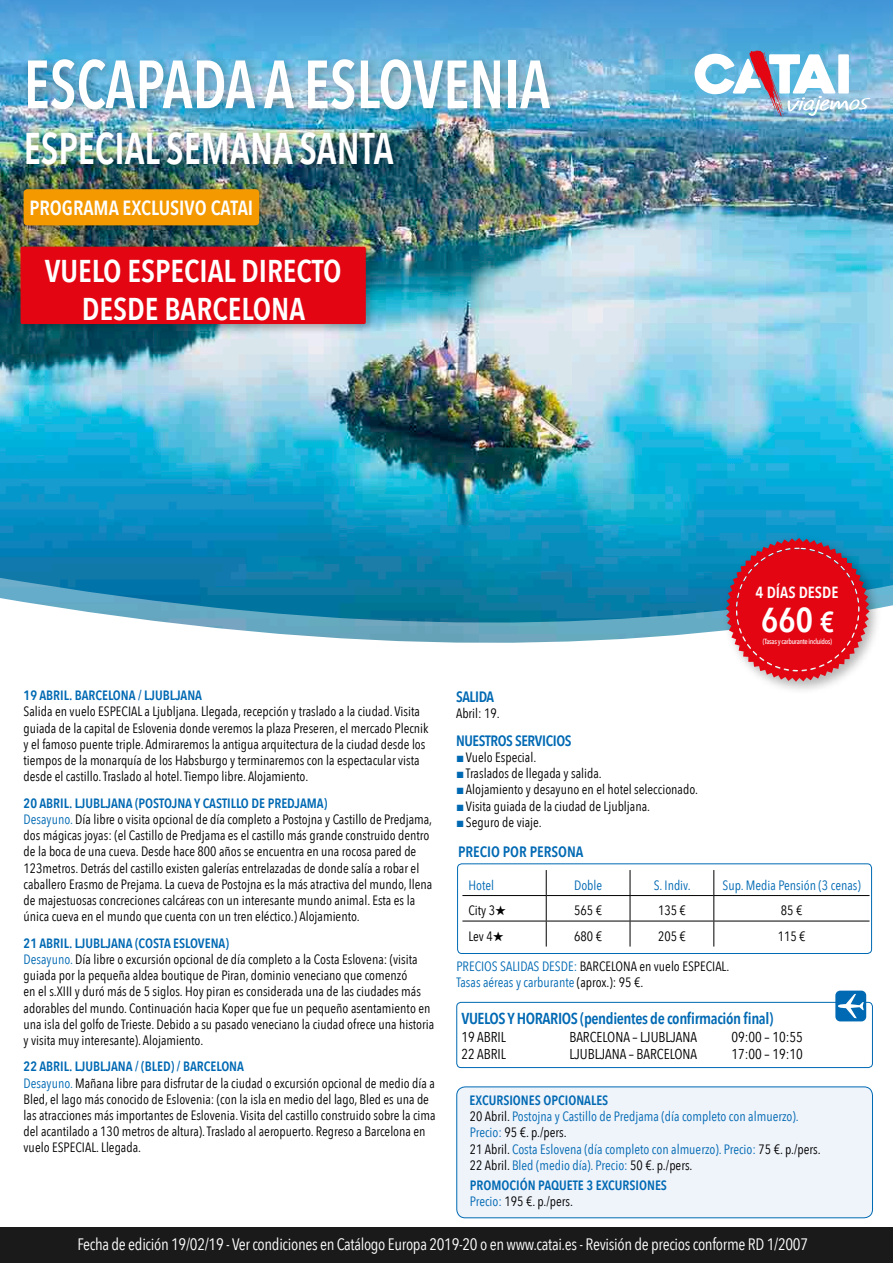
<style>
.page{position:relative;width:893px;height:1263px;background:#fff}
.page>*{position:absolute;margin:0;border:0;box-sizing:border-box;transform-origin:0 0}
.t1{font:600 67.35px "Avenir Next Condensed";color:#fff;scale:.88 1}
.t2{font:600 44.25px "Avenir Next Condensed";color:#fff;scale:.88 1}
.t3{font:600 34.5px "Avenir Next Condensed";color:#fff}
.t4{font:600 31.5px/37.8px "Avenir Next Condensed";color:#fff;text-align:center}
.t5{font:600 20.4px "Avenir Next Condensed";color:#fff}
.t6{font:16.5px "Avenir Next Condensed";letter-spacing:-.02em;color:#fff}
.t7{font:600 16.05px "Avenir Next Condensed";color:#fff}
.t8{font:600 15.9px "Avenir Next Condensed";letter-spacing:-.025em;color:#0069b3}
.t9{font:600 15px "Avenir Next Condensed";letter-spacing:-.025em;color:#0069b3}
.t10{font:600 15px "Avenir Next Condensed";color:#0069b3}
.t11{font:14.25px "Avenir Next Condensed";color:#000}
.PARRAFO_ITINERARIO{font:13.5px/16.2px "Avenir Next Condensed";color:#000}
.PARRAFO_ITINERARIO-2{font:13.5px "Avenir Next Condensed";color:#0069b3}
.DIAS_EN_AZUL_CON_ESP{font:600 13.5px "Avenir Next Condensed";color:#0069b3}
.PARRAFO_ITINERARIO-3{font:600 13.5px "Avenir Next Condensed";color:#0069b3}
.t12{font:500 7.35px "Avenir Next Condensed";letter-spacing:-.04em;color:#fff}
.s1{color:#0069b3}
.s2{font-size:28.8px}
.s3{font-family:"Arial";color:#0069b3}
.s4{color:#000}
</style>
<div class="page">
<img style="left:0;top:71px;width:893px;height:505px">
<svg style="left:0;top:0;width:893px;height:71px;background:#51a5db"></svg>
<div style="left:0;top:1227px;width:893px;height:36px;background:#1a1a1a"></div>
<div style="left:457px;top:1087px;width:415px;height:131px;background:#eff3fa;border-radius:9px"></div>
<div style="left:456px;top:1086px;width:417px;height:132px;border:1px solid #0069b3;border-radius:9px"></div>
<svg style="left:0;top:576px;width:893px;height:67px"></svg>
<div style="left:22px;top:53px;width:541px;height:69px;background:#000;opacity:.3"></div>
<div style="left:21px;top:127px;width:383px;height:48px;background:#000;opacity:.3"></div>
<img style="left:695px;top:50px;width:175px;height:67px">
<div style="left:457px;top:863px;width:415px;height:91px;border:1px solid #0069b3;border-radius:4px"></div>
<hr style="left:462px;top:895px;width:84px;height:1px;background:#000">
<hr style="left:546px;top:895px;width:84px;height:1px;background:#000">
<hr style="left:630px;top:895px;width:84px;height:1px;background:#000">
<hr style="left:714px;top:895px;width:155px;height:1px;background:#000">
<svg style="left:546px;top:870px;width:1px;height:76px"></svg>
<svg style="left:630px;top:870px;width:1px;height:76px"></svg>
<svg style="left:713px;top:870px;width:1px;height:76px"></svg>
<hr style="left:462px;top:921px;width:84px;height:1px;background:#000">
<hr style="left:546px;top:921px;width:84px;height:1px;background:#000">
<hr style="left:630px;top:921px;width:84px;height:1px;background:#000">
<hr style="left:714px;top:921px;width:155px;height:1px;background:#000">
<div style="left:456px;top:1002px;width:417px;height:66px;border:1px solid #0069b3;border-radius:4px"></div>
<div style="left:835px;top:990px;width:31px;height:31px;background:#0069b3;border-radius:5px"></div>
<svg style="left:838px;top:994px;width:26px;height:24px"></svg>
<div style="left:17px;top:182px;width:258px;height:58px;background:#000;opacity:.25"></div>
<div style="left:24px;top:189px;width:235px;height:36px;background:#f49900;border-radius:4px"></div>
<div style="left:722px;top:534px;width:161px;height:161px;background:#000;opacity:.3"></div>
<svg style="left:726px;top:538px;width:144px;height:144px;background:#c73847"></svg>
<div style="left:15px;top:241px;width:362px;height:94px;background:#000;opacity:.25"></div>
<div style="left:21px;top:247px;width:345px;height:77px;background:#e30612;border-radius:2px"></div>
<p class="t1" style="left:24px;top:44px;width:600px">ESCAPADA A ESLOVENIA</p>
<p class="t2" style="left:24px;top:121px;width:422px">ESPECIAL SEMANA SANTA</p>
<p class="t5" style="left:30px;top:196px;width:225px">PROGRAMA EXCLUSIVO CATAI</p>
<p class="t4" style="left:45px;top:252px;width:298px">VUELO ESPECIAL DIRECTO<br>DESDE BARCELONA</p>
<p class="DIAS_EN_AZUL_CON_ESP" style="left:24px;top:687px;width:180px">19 ABRIL. BARCELONA / LJUBLJANA</p>
<p class="PARRAFO_ITINERARIO" style="left:24px;top:704px;width:407px">Salida en vuelo ESPECIAL a Ljubljana. Llegada, recepción y traslado a la ciudad. Visita guiada de la capital de Eslovenia donde veremos la plaza Preseren, el mercado Plecnik y el famoso puente triple. Admiraremos la antigua arquitectura de la ciudad desde los tiempos de la monarquía de los Habsburgo y terminaremos con la espectacular vista desde el castillo. Traslado al hotel. Tiempo libre. Alojamiento.</p>
<p class="DIAS_EN_AZUL_CON_ESP" style="left:24px;top:795px;width:305px">20 ABRIL. LJUBLJANA (POSTOJNA Y CASTILLO DE PREDJAMA)</p>
<p class="PARRAFO_ITINERARIO" style="left:24px;top:811px;width:410px"><span class="s1">Desayuno.</span> Día libre o visita opcional de día completo a Postojna y Castillo de Predjama, dos mágicas joyas: (el Castillo de Predjama es el castillo más grande construido dentro de la boca de una cueva. Desde hace 800 años se encuentra en una rocosa pared de 123metros. Detrás del castillo existen galerías entrelazadas de donde salía a robar el caballero Erasmo de Prejama. La cueva de Postojna es la más atractiva del mundo, llena de majestuosas concreciones calcáreas con un interesante mundo animal. Esta es la única cueva en el mundo que cuenta con un tren eléctico.) Alojamiento.</p>
<p class="DIAS_EN_AZUL_CON_ESP" style="left:24px;top:935px;width:207px">21 ABRIL. LJUBLJANA (COSTA ESLOVENA)</p>
<p class="PARRAFO_ITINERARIO" style="left:24px;top:951px;width:412px"><span class="s1">Desayuno.</span> Día libre o excursión opcional de día completo a la Costa Eslovena: (visita guiada por la pequeña aldea boutique de Piran, dominio veneciano que comenzó<br>en el s.XIII y duró más de 5 siglos. Hoy piran es considerada una de las ciudades más adorables del mundo. Continuación hacia Koper que fue un pequeño asentamiento en una isla del golfo de Trieste. Debido a su pasado veneciano la ciudad ofrece una historia y visita muy interesante). Alojamiento.</p>
<p class="DIAS_EN_AZUL_CON_ESP" style="left:24px;top:1058px;width:222px">22 ABRIL. LJUBLJANA / (BLED) / BARCELONA</p>
<p class="PARRAFO_ITINERARIO" style="left:24px;top:1075px;width:413px"><span class="s1">Desayuno.</span> Mañana libre para disfrutar de la ciudad o excursión opcional de medio día a Bled, el lago más conocido de Eslovenia: (con la isla en medio del lago, Bled es una de las atracciones más importantes de Eslovenia. Visita del castillo construido sobre la cima del acantilado a 130 metros de altura). Traslado al aeropuerto. Regreso a Barcelona en vuelo ESPECIAL. Llegada.</p>
<p class="t7" style="left:756px;top:582px;width:84px">4 DÍAS DESDE</p>
<p class="t3" style="left:761px;top:598px;width:74px">660 <span class="s2">€</span></p>
<p class="t9" style="left:456px;top:687px;width:40px">SALIDA</p>
<p class="PARRAFO_ITINERARIO" style="left:456px;top:705px;width:45px">Abril: 19.</p>
<p class="t9" style="left:456px;top:731px;width:117px">NUESTROS SERVICIOS</p>
<p class="PARRAFO_ITINERARIO" style="left:456px;top:749px;width:82px"><span class="s3">■</span>Vuelo Especial.</p>
<p class="PARRAFO_ITINERARIO" style="left:456px;top:765px;width:147px"><span class="s3">■</span>Traslados de llegada y salida.</p>
<p class="PARRAFO_ITINERARIO" style="left:456px;top:781px;width:243px"><span class="s3">■</span>Alojamiento y desayuno en el hotel seleccionado.</p>
<p class="PARRAFO_ITINERARIO" style="left:456px;top:798px;width:196px"><span class="s3">■</span>Visita guiada de la ciudad de Ljubljana.</p>
<p class="PARRAFO_ITINERARIO" style="left:456px;top:814px;width:87px"><span class="s3">■</span>Seguro de viaje.</p>
<p class="t10" style="left:458px;top:842px;width:127px">PRECIO POR PERSONA</p>
<p class="t12" style="left:763px;top:637px;width:71px">(Tasas y carburante incluidos)</p>
<p class="PARRAFO_ITINERARIO-2" style="left:468px;top:877px;width:27px">Hotel</p>
<p class="PARRAFO_ITINERARIO-2" style="left:574px;top:877px;width:30px">Doble</p>
<p class="PARRAFO_ITINERARIO-2" style="left:654px;top:877px;width:38px">S. Indiv.</p>
<p class="PARRAFO_ITINERARIO-2" style="left:722px;top:877px;width:140px">Sup. Media Pensión (3 cenas)</p>
<p class="PARRAFO_ITINERARIO" style="left:468px;top:902px;width:39px">City 3★</p>
<p class="PARRAFO_ITINERARIO" style="left:574px;top:902px;width:29px">565 €</p>
<p class="PARRAFO_ITINERARIO" style="left:658px;top:902px;width:29px">135 €</p>
<p class="PARRAFO_ITINERARIO" style="left:781px;top:902px;width:23px">85 €</p>
<p class="PARRAFO_ITINERARIO" style="left:468px;top:928px;width:37px">Lev 4★</p>
<p class="PARRAFO_ITINERARIO" style="left:574px;top:928px;width:29px">680 €</p>
<p class="PARRAFO_ITINERARIO" style="left:658px;top:928px;width:29px">205 €</p>
<p class="PARRAFO_ITINERARIO" style="left:778px;top:928px;width:29px">115 €</p>
<p class="PARRAFO_ITINERARIO" style="left:456px;top:958px;width:274px"><span class="s1">PRECIOS SALIDAS DESDE:</span> BARCELONA en vuelo ESPECIAL.</p>
<p class="PARRAFO_ITINERARIO-2" style="left:456px;top:974px;width:189px">Tasas aéreas y carburante <span class="s4">(aprox.): 95 €.</span></p>
<p class="t8" style="left:461px;top:1009px;width:313px">VUELOS Y HORARIOS (pendientes de confirmación final)</p>
<p class="t11" style="left:461px;top:1028px;width:46px">19 ABRIL</p>
<p class="t11" style="left:569px;top:1028px;width:129px">BARCELONA – LJUBLJANA</p>
<p class="t11" style="left:731px;top:1028px;width:73px">09:00 – 10:55</p>
<p class="t11" style="left:461px;top:1045px;width:46px">22 ABRIL</p>
<p class="t11" style="left:569px;top:1045px;width:129px">LJUBLJANA – BARCELONA</p>
<p class="t11" style="left:731px;top:1045px;width:73px">17:00 – 19:10</p>
<p class="DIAS_EN_AZUL_CON_ESP" style="left:470px;top:1092px;width:140px">EXCURSIONES OPCIONALES</p>
<p class="PARRAFO_ITINERARIO-2" style="left:470px;top:1108px;width:330px"><span class="s4">20 Abril.</span> Postojna y Castillo de Predjama (día completo con almuerzo).</p>
<p class="PARRAFO_ITINERARIO" style="left:470px;top:1124px;width:98px"><span class="s1">Precio:</span> 95 €. p./pers.</p>
<p class="PARRAFO_ITINERARIO-2" style="left:470px;top:1141px;width:352px"><span class="s4">21 Abril.</span> Costa Eslovena (día completo con almuerzo). Precio: <span class="s4">75 €. p./pers.</span></p>
<p class="PARRAFO_ITINERARIO-2" style="left:470px;top:1157px;width:224px"><span class="s4">22 Abril.</span> Bled (medio día). Precio: <span class="s4">50 €. p./pers.</span></p>
<p class="PARRAFO_ITINERARIO-3" style="left:470px;top:1177px;width:199px">PROMOCIÓN PAQUETE 3 EXCURSIONES</p>
<p class="PARRAFO_ITINERARIO" style="left:470px;top:1193px;width:105px"><span class="s1">Precio:</span> 195 €. p./pers.</p>
<p class="t6" style="left:77px;top:1234px;width:732px">Fecha de edición 19/02/19 - Ver condiciones en Catálogo Europa 2019-20 o en www.catai.es - Revisión de precios conforme RD 1/2007</p>
</div>
